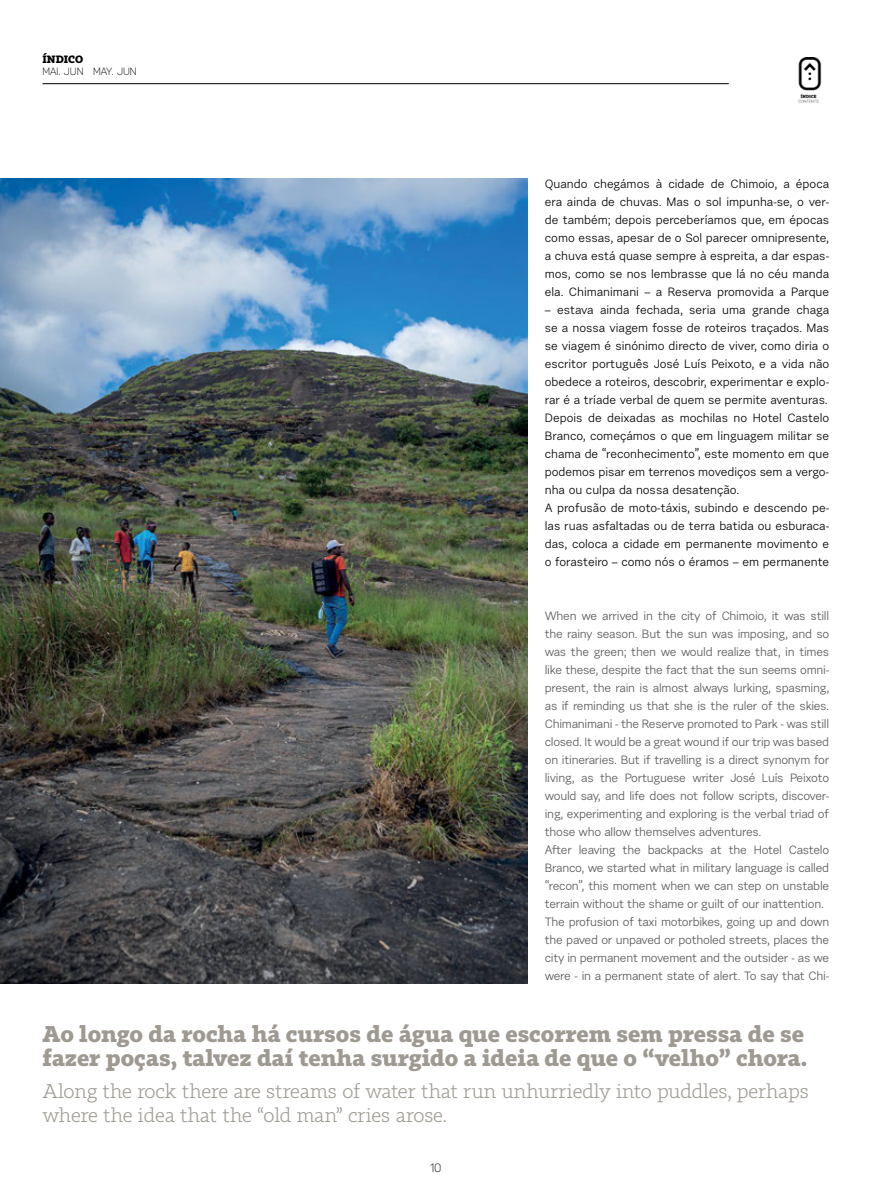
<style>
.page{position:relative;width:893px;height:1191px;background:#fff}
.page>*{position:absolute;margin:0;border:0;box-sizing:border-box;transform-origin:0 0}
.t1{font:700 22.5px/24px "Tabac Slab";letter-spacing:-.005em;color:#9e9a92}
.t2{font:300 19.5px/24px "Tabac Slab";letter-spacing:-.005em;color:#9e9a92}
.t3{font:12px/18px "Urban Grotesk Re Bo";letter-spacing:-.02em;color:#58595b}
.t4{font:12px/18px "Urban Grotesk Re Bo";color:#000;text-align:justify}
.t5{font:300 12px "Nudista";color:#000}
.t6{font:300 10.5px "Nudista";color:#000}
.t7{font:700 10.5px "Tabac Slab";color:#000}
</style>
<div class="page">
<hr style="left:43px;top:83px;width:686px;height:1px;background:#000">
<img style="left:0;top:179px;width:528px;height:804px">
<img style="left:798px;top:57px;width:24px;height:46px">
<p class="t7" style="left:43px;top:52px;width:42px">ÍNDICO</p>
<p class="t6" style="left:43px;top:64px;width:96px">MAI. JUN MAY. JUN</p>
<p class="t4" style="left:545px;top:174px;width:286px">Quando chegámos à cidade de Chimoio, a época era ainda de chuvas. Mas o sol impunha-se, o ver&shy;de também; depois perceberíamos que, em épocas como essas, apesar de o Sol parecer omnipresente, a chuva está quase sempre à espreita, a dar espas&shy;mos, como se nos lembrasse que lá no céu manda ela. Chimanimani – a Reserva promovida a Parque</p>
<p class="t4" style="left:545px;top:300px;width:286px;text-align:left">– estava ainda fechada, seria uma grande chaga se a nossa viagem fosse de roteiros traçados. Mas se viagem é sinónimo directo de viver, como diria o escritor português José Luís Peixoto, e a vida não obedece a roteiros, descobrir, experimentar e explo&shy;rar é a tríade verbal de quem se permite aventuras.<br>Depois de deixadas as mochilas no Hotel Castelo Branco, começámos o que em linguagem militar se chama de “reconhecimento”, este momento em que podemos pisar em terrenos movediços sem a vergo&shy;nha ou culpa da nossa desatenção.<br>A profusão de moto-táxis, subindo e descendo pe&shy;las ruas asfaltadas ou de terra batida ou esburaca&shy;das, coloca a cidade em permanente movimento e o forasteiro – como nós o éramos – em permanente</p>
<p class="t3" style="left:545px;top:606px;width:286px">When we arrived in the city of Chimoio, it was still the rainy season. But the sun was imposing, and so was the green; then we would realize that, in times like these, despite the fact that the sun seems omni&shy;present, the rain is almost always lurking, spasming, as if reminding us that she is the ruler of the skies.<br>Chimanimani - the Reserve promoted to Park - was still closed. It would be a great wound if our trip was based on itineraries. But if travelling is a direct synonym for living, as the Portuguese writer José Luís Peixoto would say, and life does not follow scripts, discover&shy;ing, experimenting and exploring is the verbal triad of those who allow themselves adventures.<br>After leaving the backpacks at the Hotel Castelo Branco, we started what in military language is called “recon”, this moment when we can step on unstable terrain without the shame or guilt of our inattention.<br>The profusion of taxi motorbikes, going up and down the paved or unpaved or potholed streets, places the city in permanent movement and the outsider - as we were - in a permanent state of alert. To say that Chi-</p>
<h1 class="t1" style="left:43px;top:1021px;width:766px">Ao longo da rocha há cursos de água que escorrem sem pressa de se fazer poças, talvez daí tenha surgido a ideia de que o “velho” chora.</h1>
<h2 class="t2" style="left:43px;top:1079px;width:768px">Along the rock there are streams of water that run unhurriedly into puddles, perhaps where the idea that the “old man” cries arose.</h2>
<p class="t5" style="left:430px;top:1159px;width:13px">10</p>
</div>
